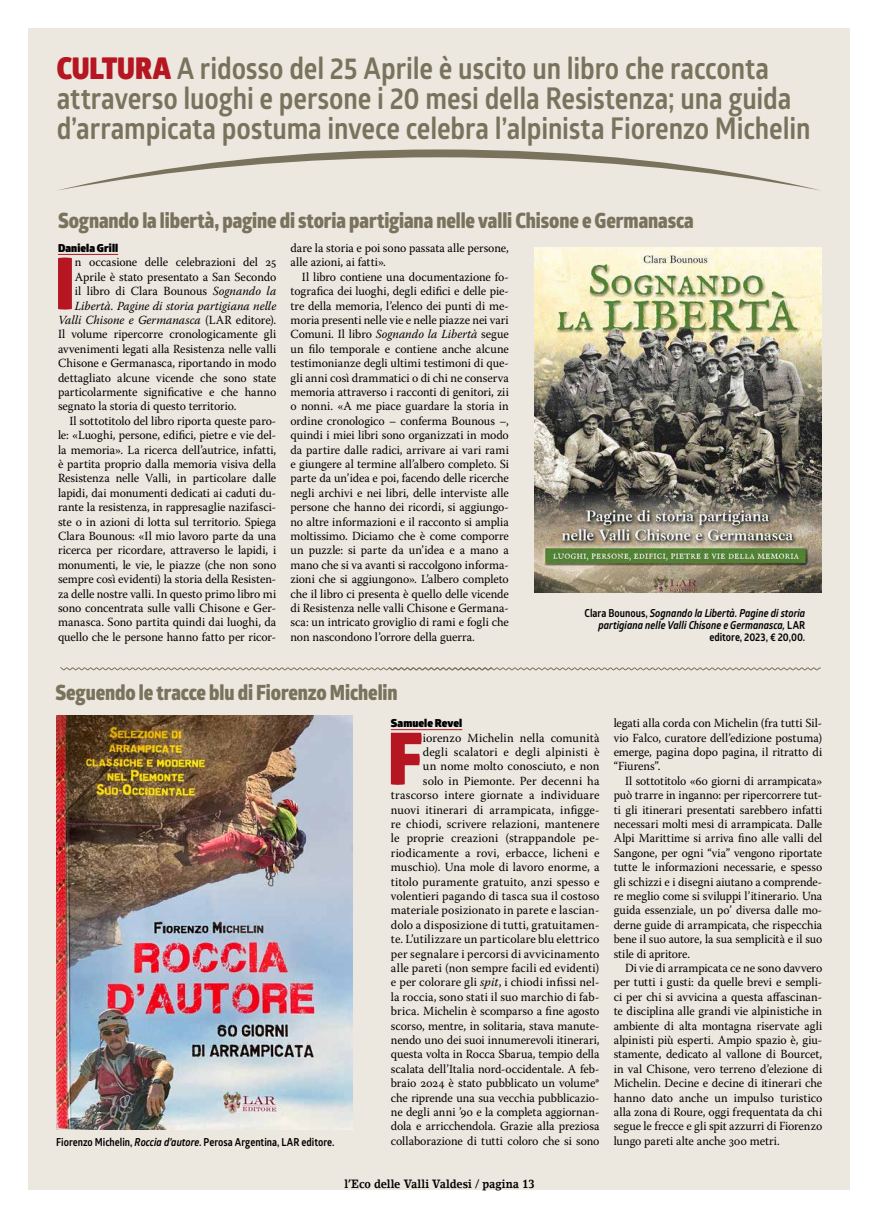
<style>
.page{position:relative;width:879px;height:1219px;background:#fff}
.page>*{position:absolute;margin:0;border:0;box-sizing:border-box;transform-origin:0 0}
.t1{font:900 72.4px "Glober";color:#b51621;scale:.88 1}
.t2{font:700 30px/30px "Glober";letter-spacing:-.005em;color:#79735d;scale:.88 1}
.t3{font:800 21px "Glober";letter-spacing:-.005em;color:#79735d;scale:.88 1}
.t4{font:12.4px/14.4px "Warnock Pro";color:#000;text-align:justify;scale:.96 1}
.t5{font:12.4px/14.4px "Warnock Pro";color:#000;text-align:right}
.t6{font:12.4px/14.4px "Warnock Pro";color:#000;text-align:justify;scale:.95 1}
.t7{font:italic 12.4px "Warnock Pro";color:#000;scale:.96 1}
.t8{font:700 12px "Lino Letter Std";letter-spacing:-.005em;color:#000;scale:.88 1}
.t9{font:italic 700 11px/12px "Glober";color:#000;text-align:right;scale:.88 1}
.t10{font:700 11px "Glober";letter-spacing:-.005em;color:#000;scale:.88 1}
.t11{font:900 11px "Glober";letter-spacing:.01em;color:#000}
.s1{font-weight:900;color:#b51621}
.s2{font-style:italic}
.s3{font-style:normal}
</style>
<div class="page">
<div style="left:28px;top:28px;width:821px;height:1162px;background:#ece8e0"></div>
<hr style="left:58px;top:254px;width:60px;height:1px;background:#b51621">
<svg style="left:58px;top:149px;width:762px;height:42px"></svg>
<hr style="left:391px;top:729px;width:71px;height:1px;background:#b51621">
<img style="left:534px;top:248px;width:287px;height:344px">
<img style="left:56px;top:716px;width:297px;height:414px">
<svg style="left:60px;top:667px;width:761px;height:3px"></svg>
<h2 class="t2" style="left:57px;top:52px;width:858px"><span class="s1">CULTURA</span> A ridosso del 25 Aprile è uscito un libro che racconta attraverso luoghi e persone i 20 mesi della Resistenza; una guida d’arrampicata postuma invece celebra l’alpinista Fiorenzo Michelin</h2>
<h3 class="t3" style="left:58px;top:205px;width:724px">Sognando la libertà, pagine di storia partigiana nelle valli Chisone e Germanasca</h3>
<p class="t11" style="left:58px;top:240px;width:62px">Daniela Grill</p>
<h1 class="t1" style="left:55px;top:228px;width:24px">I</h1>
<p class="t4" style="left:75px;top:255px;width:211px">n occasione delle celebrazioni del 25</p>
<p class="t4" style="left:75px;top:269px;width:211px">Aprile è stato presentato a San Secondo</p>
<p class="t4" style="left:75px;top:284px;width:211px">il libro di Clara Bounous <span class="s2">Sognando la</span></p>
<p class="t7" style="left:75px;top:298px;width:211px">Libertà. Pagine di storia partigiana nelle</p>
<p class="t7" style="left:58px;top:312px;width:229px">Valli Chisone e Germanasca <span class="s3">(LAR editore).</span></p>
<p class="t4" style="left:58px;top:327px;width:229px">Il volume ripercorre cronologicamente gli</p>
<p class="t4" style="left:58px;top:341px;width:229px">avvenimenti legati alla Resistenza nelle valli</p>
<p class="t4" style="left:58px;top:356px;width:229px">Chisone e Germanasca, riportando in modo</p>
<p class="t4" style="left:58px;top:370px;width:229px">dettagliato alcune vicende che sono state</p>
<p class="t4" style="left:58px;top:384px;width:229px">particolarmente significative e che hanno</p>
<p class="t4" style="left:58px;top:399px;width:187px">segnato la storia di questo territorio.</p>
<p class="t4" style="left:69px;top:413px;width:217px">Il sottotitolo del libro riporta queste paro-</p>
<p class="t4" style="left:58px;top:428px;width:229px">le: «Luoghi, persone, edifici, pietre e vie del-</p>
<p class="t4" style="left:58px;top:442px;width:229px">la memoria». La ricerca dell’autrice, infatti,</p>
<p class="t4" style="left:58px;top:457px;width:229px">è partita proprio dalla memoria visiva della</p>
<p class="t4" style="left:58px;top:471px;width:229px">Resistenza nelle Valli, in particolare dalle</p>
<p class="t4" style="left:58px;top:485px;width:229px">lapidi, dai monumenti dedicati ai caduti du-</p>
<p class="t4" style="left:58px;top:500px;width:229px">rante la resistenza, in rappresaglie nazifasci-</p>
<p class="t4" style="left:58px;top:514px;width:229px">ste o in azioni di lotta sul territorio. Spiega</p>
<p class="t4" style="left:58px;top:529px;width:229px">Clara Bounous: «Il mio lavoro parte da una</p>
<p class="t4" style="left:58px;top:543px;width:229px">ricerca per ricordare, attraverso le lapidi, i</p>
<p class="t4" style="left:58px;top:557px;width:229px">monumenti, le vie, le piazze (che non sono</p>
<p class="t4" style="left:58px;top:572px;width:229px">sempre così evidenti) la storia della Resisten-</p>
<p class="t4" style="left:58px;top:586px;width:229px">za delle nostre valli. In questo primo libro mi</p>
<p class="t4" style="left:58px;top:601px;width:229px">sono concentrata sulle valli Chisone e Ger-</p>
<p class="t4" style="left:58px;top:615px;width:229px">manasca. Sono partita quindi dai luoghi, da</p>
<p class="t4" style="left:58px;top:629px;width:229px">quello che le persone hanno fatto per ricor-</p>
<p class="t4" style="left:290px;top:241px;width:229px">dare la storia e poi sono passata alle persone, alle azioni, ai fatti».</p>
<p class="t4" style="left:290px;top:269px;width:229px;text-indent:11px">Il libro contiene una documentazione fo&shy;tografica dei luoghi, degli edifici e delle pie&shy;tre della memoria, l’elenco dei punti di me&shy;moria presenti nelle vie e nelle piazze nei vari Comuni. Il libro <span class="s2">Sognando la Libertà</span> segue un filo temporale e contiene anche alcune testimonianze degli ultimi testimoni di que&shy;gli anni così drammatici o di chi ne conserva memoria attraverso i racconti di genitori, zii o nonni. «A me piace guardare la storia in ordine cronologico – conferma Bounous –, quindi i miei libri sono organizzati in modo da partire dalle radici, arrivare ai vari rami e giungere al termine all’albero completo. Si parte da un’idea e poi, facendo delle ricerche negli archivi e nei libri, delle interviste alle persone che hanno dei ricordi, si aggiungo&shy;no altre informazioni e il racconto si amplia moltissimo. Diciamo che è come comporre un puzzle: si parte da un’idea e a mano a mano che si va avanti si raccolgono informa&shy;zioni che si aggiungono». L’albero completo che il libro ci presenta è quello delle vicende di Resistenza nelle valli Chisone e Germana&shy;sca: un intricato groviglio di rami e fogli che non nascondono l’orrore della guerra.</p>
<p class="t9" style="left:584px;top:607px;width:252px"><span class="s3">Clara Bounous,</span> Sognando la Libertà. Pagine di storia partigiana nelle Valli Chisone e Germanasca, <span class="s3">LAR editore, 2023, € 20,00.</span></p>
<h3 class="t3" style="left:55px;top:676px;width:390px">Seguendo le tracce blu di Fiorenzo Michelin</h3>
<p class="t11" style="left:391px;top:715px;width:73px">Samuele Revel</p>
<h1 class="t1" style="left:388px;top:703px;width:41px">F</h1>
<p class="t5" style="left:391px;top:730px;width:210px">iorenzo Michelin nella comunità<br>degli scalatori e degli alpinisti è<br>un nome molto conosciuto, e non<br>solo in Piemonte. Per decenni ha trascorso intere giornate a individuare nuovi itinerari di arrampicata, infigge&shy;re chiodi, scrivere relazioni, mantenere le proprie creazioni (strappandole pe&shy;riodicamente a rovi, erbacce, licheni e muschio). Una mole di lavoro enorme, a titolo puramente gratuito, anzi spesso e volentieri pagando di tasca sua il costoso materiale posizionato in parete e lascian&shy;dolo a disposizione di tutti, gratuitamen&shy;te. L’utilizzare un particolare blu elettrico per segnalare i percorsi di avvicinamento alle pareti (non sempre facili ed evidenti) e per colorare gli <span class="s2">spit</span>, i chiodi infissi nel&shy;la roccia, sono stati il suo marchio di fab&shy;brica. Michelin è scomparso a fine agosto scorso, mentre, in solitaria, stava manute&shy;nendo uno dei suoi innumerevoli itinerari, questa volta in Rocca Sbarua, tempio della scalata dell’Italia nord-occidentale. A feb&shy;braio 2024 è stato pubblicato un volume* che riprende una sua vecchia pubblicazio&shy;ne degli anni ’90 e la completa aggiornan&shy;dola e arricchendola. Grazie alla preziosa collaborazione di tutti coloro che si sono</p>
<p class="t10" style="left:56px;top:1134px;width:318px">Fiorenzo Michelin, <span class="s2">Roccia d’autore</span>. Perosa Argentina, LAR editore.</p>
<p class="t8" style="left:344px;top:1176px;width:218px">l’Eco delle Valli Valdesi / pagina 13</p>
<p class="t4" style="left:613px;top:716px;width:219px">legati alla corda con Michelin (fra tutti Sil&shy;vio Falco, curatore dell’edizione postuma) emerge, pagina dopo pagina, il ritratto di “Fiurens”.</p>
<p class="t6" style="left:613px;top:773px;width:221px;text-indent:11px">Il sottotitolo «60 giorni di arrampicata» può trarre in inganno: per ripercorrere tut&shy;ti gli itinerari presentati sarebbero infatti necessari molti mesi di arrampicata. Dalle Alpi Marittime si arriva fino alle valli del Sangone, per ogni “via” vengono riportate tutte le informazioni necessarie, e spesso gli schizzi e i disegni aiutano a comprende&shy;re meglio come si sviluppi l’itinerario. Una guida essenziale, un po’ diversa dalle mo&shy;derne guide di arrampicata, che rispecchia bene il suo autore, la sua semplicità e il suo stile di apritore.</p>
<p class="t4" style="left:613px;top:961px;width:219px;text-indent:11px">Di vie di arrampicata ce ne sono davvero per tutti i gusti: da quelle brevi e sempli&shy;ci per chi si avvicina a questa affascinan&shy;te disciplina alle grandi vie alpinistiche in ambiente di alta montagna riservate agli alpinisti più esperti. Ampio spazio è, giu&shy;stamente, dedicato al vallone di Bourcet, in val Chisone, vero terreno d’elezione di Michelin. Decine e decine di itinerari che hanno dato anche un impulso turistico alla zona di Roure, oggi frequentata da chi segue le frecce e gli spit azzurri di Fiorenzo lungo pareti alte anche 300 metri.</p>
</div>
